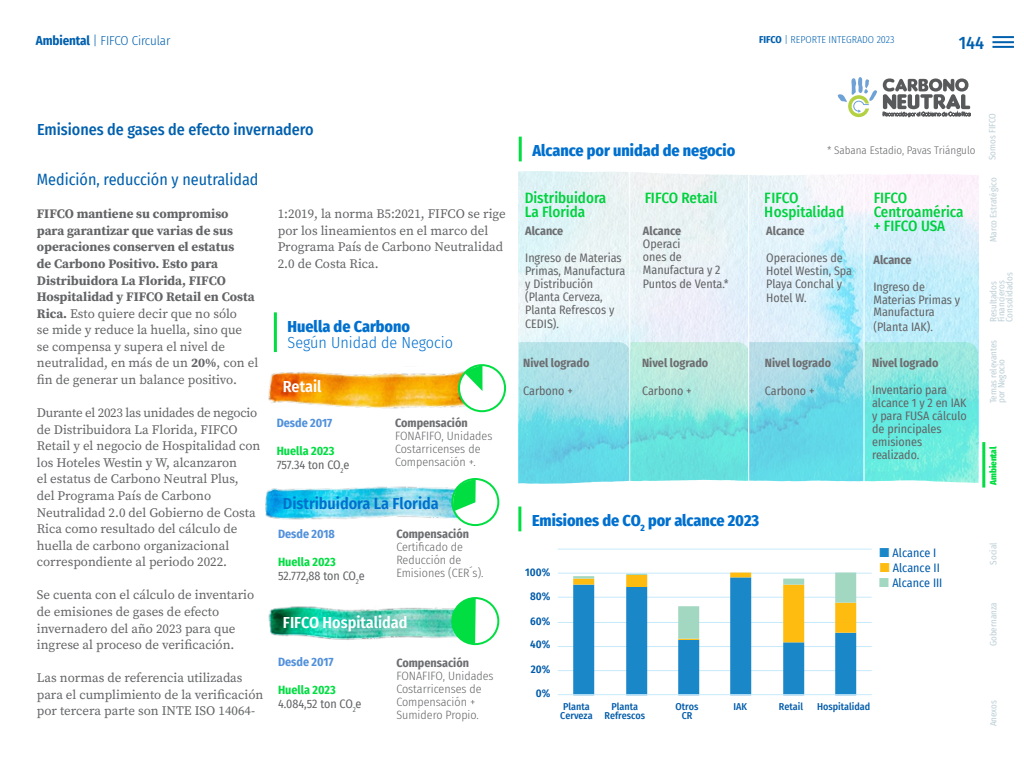
<style>
.page{position:relative;width:1024px;height:768px;background:#fff}
.page>*{position:absolute;margin:0;border:0;box-sizing:border-box;transform-origin:0 0}
.t1{font:500 18px "Fira Sans Condensed";color:#0060ae}
.t2{font:800 16px "Fira Sans Condensed";color:#0070ce}
.t3{font:500 16px "Fira Sans Condensed";color:#0060ae}
.t4{font:16px "Fira Sans Condensed";color:#0060ae}
.t5{font:600 16px "Fira Sans Condensed";color:#fff}
.t6{font:600 16px "Fira Sans Condensed";color:#0070ce}
.t7{font:300 16px "Fira Sans Condensed";color:#0070ce}
.t8{font:500 15px/14px "Fira Sans Condensed";color:#00de42}
.t9{font:13px/16.6px "Source Serif Pro";color:#636466}
.t10{font:700 13px/16.6px "Source Serif Pro";color:#636466}
.t11{font:300 13px "Fira Sans Condensed";letter-spacing:-.01em;color:#0060ae}
.t12{font:12px/13.3px "Fira Sans Condensed";color:#636466}
.t13{font:300 12px/13px "Fira Sans Condensed";color:#636466}
.t14{font:700 12px "Fira Sans Condensed";color:#6d6e71}
.t15{font:12px "Fira Sans Condensed";color:#005baa}
.t16{font:700 12px "Fira Sans Condensed";color:#5291db}
.t17{font:300 11px "Fira Sans Condensed";color:#636466}
.t18{font:600 11px "Fira Sans Condensed";color:#005baa}
.t19{font:500 10px/9.2px "Fira Sans Condensed";color:#005baa;text-align:center}
.t20{font:300 10px "Fira Sans Condensed";color:#0060ae}
.t21{font:9px/8px "Fira Sans Condensed";color:#bccfd6}
.t22{font:900 9px "Fira Sans Condensed";color:#00de42}
.s1{font-weight:700}
.s2{font-weight:400}
.s3{font-weight:700;color:#00de42}
.s4{color:#1a87c9}
.s5{color:#febc11}
.s6{color:#a2d7c1}
</style>
<div class="page">
<img style="left:518px;top:177px;width:460px;height:165px">
<svg style="left:518px;top:159px;width:461px;height:18px"></svg>
<svg style="left:518px;top:342px;width:461px;height:142px;background:#85e1e3"></svg>
<hr style="left:992px;top:36px;width:22px;height:2px;background:#0060ae">
<hr style="left:992px;top:41px;width:22px;height:2px;background:#0060ae">
<hr style="left:992px;top:46px;width:22px;height:2px;background:#0060ae">
<hr style="left:982px;top:442px;width:3px;height:46px;background:#00de42">
<img style="left:268px;top:606px;width:185px;height:34px">
<img style="left:265px;top:486px;width:200px;height:37px">
<img style="left:268px;top:364px;width:209px;height:48px">
<svg style="left:838px;top:77px;width:132px;height:40px"></svg>
<hr style="left:558px;top:670px;width:314px;height:1px;background:#c7eafb">
<hr style="left:558px;top:646px;width:314px;height:1px;background:#c7eafb">
<hr style="left:558px;top:622px;width:314px;height:1px;background:#c7eafb">
<hr style="left:558px;top:597px;width:314px;height:1px;background:#c7eafb">
<hr style="left:558px;top:573px;width:314px;height:1px;background:#c7eafb">
<hr style="left:558px;top:549px;width:314px;height:1px;background:#c7eafb">
<svg style="left:573px;top:642px;width:283px;height:52px"></svg>
<svg style="left:573px;top:573px;width:283px;height:69px"></svg>
<hr style="left:558px;top:694px;width:314px;height:1px;background:#c7eafb">
<div style="left:459px;top:365px;width:46px;height:46px;background:#fff;border-radius:50%"></div>
<div style="left:458px;top:364px;width:48px;height:48px;border:2px solid #00de42;border-radius:50%"></div>
<svg style="left:464px;top:365px;width:18px;height:26px"></svg>
<div style="left:452px;top:479px;width:46px;height:46px;background:#fff;border-radius:50%"></div>
<div style="left:451px;top:478px;width:48px;height:48px;border:2px solid #00de42;border-radius:50%"></div>
<svg style="left:452px;top:479px;width:24px;height:32px"></svg>
<div style="left:451px;top:597px;width:48px;height:48px;border:2px solid #00de42;border-radius:50%"></div>
<svg style="left:453px;top:598px;width:23px;height:46px"></svg>
<hr style="left:274px;top:312px;width:3px;height:40px;background:#00de42">
<hr style="left:519px;top:137px;width:3px;height:24px;background:#00de42">
<hr style="left:518px;top:507px;width:3px;height:24px;background:#00de42">
<hr style="left:629px;top:170px;width:1px;height:320px;background:#fff">
<hr style="left:748px;top:170px;width:1px;height:320px;background:#fff">
<hr style="left:864px;top:170px;width:1px;height:320px;background:#fff">
<p class="t11" style="left:36px;top:31px;width:136px"><span class="s1">Ambiental</span> | FIFCO Circular</p>
<p class="t20" style="left:759px;top:33px;width:137px"><span class="s1">FIFCO</span> | REPORTE INTEGRADO 2023</p>
<h1 class="t1" style="left:959px;top:28px;width:27px">144</h1>
<p class="t3" style="left:37px;top:117px;width:278px">Emisiones de gases de efecto invernadero</p>
<p class="t4" style="left:37px;top:168px;width:223px">Medición, reducción y neutralidad</p>
<p class="t10" style="left:37px;top:205px;width:223px">FIFCO mantiene su compromiso para garantizar que varias de sus operaciones conserven el estatus<br>de Carbono Positivo. Esto para Distribuidora La Florida, FIFCO Hospitalidad y FIFCO Retail en Costa Rica. <span class="s2">Esto quiere decir que no sólo<br>se mide y reduce la huella, sino que<br>se compensa y supera el nivel de neutralidad, en más de un</span> 20%<span class="s2">, con el fin de generar un balance positivo.</span></p>
<p class="t9" style="left:37px;top:405px;width:225px">Durante el 2023 las unidades de negocio de Distribuidora La Florida, FIFCO Retail y el negocio de Hospitalidad con los Hoteles Westin y W, alcanzaron<br>el estatus de Carbono Neutral Plus,<br>del Programa País de Carbono Neutralidad 2.0 del Gobierno de Costa Rica como resultado del cálculo de huella de carbono organizacional correspondiente al periodo 2022.</p>
<p class="t9" style="left:37px;top:587px;width:219px">Se cuenta con el cálculo de inventario de emisiones de gases de efecto invernadero del año 2023 para que ingrese al proceso de verificación.</p>
<p class="t9" style="left:37px;top:670px;width:228px">Las normas de referencia utilizadas para el cumplimiento de la verificación por tercera parte son INTE ISO 14064-</p>
<p class="t9" style="left:278px;top:206px;width:230px">1:2019, la norma B5:2021, FIFCO se rige por los lineamientos en el marco del<br>Programa País de Carbono Neutralidad<br>2.0 de Costa Rica.</p>
<p class="t2" style="left:288px;top:313px;width:124px">Huella de Carbono</p>
<p class="t7" style="left:288px;top:331px;width:167px">Según Unidad de Negocio</p>
<p class="t5" style="left:283px;top:374px;width:40px">Retail</p>
<p class="t16" style="left:277px;top:413px;width:57px">Desde 2017</p>
<p class="t12" style="left:277px;top:444px;width:74px;line-height:14px"><span class="s3">Huella 2023<br></span>757.34 ton CO<sub>2</sub>e</p>
<p class="t14" style="left:395px;top:413px;width:74px">Compensación</p>
<p class="t13" style="left:395px;top:430px;width:99px">FONAFIFO, Unidades<br>Costarricenses de<br>Compensación +.</p>
<p class="t6" style="left:283px;top:490px;width:157px">Distribuidora La Florida</p>
<p class="t16" style="left:278px;top:524px;width:58px">Desde 2018</p>
<p class="t12" style="left:278px;top:555px;width:88px;line-height:14px"><span class="s3">Huella 2023<br></span>52.772,88 ton CO<sub>2</sub>e</p>
<p class="t14" style="left:396px;top:524px;width:74px">Compensación</p>
<p class="t13" style="left:396px;top:541px;width:89px">Certificado de<br>Reducción de<br>Emisiones (CER´s).</p>
<p class="t5" style="left:283px;top:609px;width:126px">FIFCO Hospitalidad</p>
<p class="t16" style="left:278px;top:652px;width:57px">Desde 2017</p>
<p class="t12" style="left:278px;top:683px;width:85px;line-height:14px"><span class="s3">Huella 2023<br></span>4.084,52 ton CO<sub>2</sub>e</p>
<p class="t14" style="left:396px;top:653px;width:74px">Compensación</p>
<p class="t13" style="left:396px;top:669px;width:99px">FONAFIFO, Unidades<br>Costarricenses de<br>Compensación +<br>Sumidero Propio.</p>
<p class="t2" style="left:532px;top:137px;width:204px">Alcance por unidad de negocio</p>
<p class="t17" style="left:827px;top:142px;width:150px">* Sabana Estadio, Pavas Triángulo</p>
<p class="t8" style="left:525px;top:190px;width:83px">Distribuidora<br>La Florida</p>
<p class="t8" style="left:644px;top:190px;width:75px">FIFCO Retail</p>
<p class="t8" style="left:765px;top:190px;width:81px">FIFCO<br>Hospitalidad</p>
<p class="t8" style="left:873px;top:190px;width:92px">FIFCO<br>Centroamérica</p>
<p class="t14" style="left:525px;top:220px;width:40px">Alcance</p>
<p class="t8" style="left:873px;top:218px;width:73px">+ FIFCO USA</p>
<p class="t12" style="left:525px;top:250px;width:102px">Ingreso de Materias<br>Primas, Manufactura y Distribución (Planta Cerveza,<br>Planta Refrescos y<br>CEDIS).</p>
<p class="t14" style="left:523px;top:353px;width:68px">Nivel logrado</p>
<p class="t12" style="left:523px;top:384px;width:51px">Carbono +</p>
<p class="t14" style="left:766px;top:220px;width:40px">Alcance</p>
<p class="t12" style="left:766px;top:250px;width:87px">Operaciones de<br>Hotel Westin, Spa<br>Playa Conchal y<br>Hotel W.</p>
<p class="t14" style="left:873px;top:249px;width:40px">Alcance</p>
<p class="t14" style="left:643px;top:220px;width:40px">Alcance</p>
<p class="t12" style="left:643px;top:236px;width:87px">Operaci<br>ones de<br>Manufactura y 2<br>Puntos de Venta.*</p>
<p class="t12" style="left:873px;top:279px;width:88px">Ingreso de<br>Materias Primas y<br>Manufactura (Planta IAK).</p>
<p class="t14" style="left:642px;top:353px;width:68px">Nivel logrado</p>
<p class="t12" style="left:642px;top:384px;width:51px">Carbono +</p>
<p class="t14" style="left:765px;top:353px;width:68px">Nivel logrado</p>
<p class="t12" style="left:765px;top:384px;width:51px">Carbono +</p>
<p class="t14" style="left:872px;top:353px;width:68px">Nivel logrado</p>
<p class="t12" style="left:872px;top:383px;width:96px;line-height:13px">Inventario para alcance 1 y 2 en IAK y para FUSA cálculo de principales emisiones realizado.</p>
<p class="t2" style="left:532px;top:507px;width:229px">Emisiones de CO<sub>2</sub> por alcance 2023</p>
<p class="t18" style="left:525px;top:563px;width:27px">100%</p>
<p class="t18" style="left:530px;top:587px;width:22px">80%</p>
<p class="t18" style="left:530px;top:612px;width:22px">60%</p>
<p class="t18" style="left:530px;top:636px;width:22px">40%</p>
<p class="t18" style="left:531px;top:660px;width:21px">20%</p>
<p class="t18" style="left:536px;top:684px;width:16px">0%</p>
<p class="t19" style="left:560px;top:702px;width:34px;text-align:left">Planta<br>Cerveza</p>
<p class="t19" style="left:604px;top:702px;width:42px">Planta<br>Refrescos</p>
<p class="t19" style="left:676px;top:702px;width:24px">Otros<br>CR</p>
<p class="t19" style="left:734px;top:702px;width:15px">IAK</p>
<p class="t19" style="left:779px;top:702px;width:26px">Retail</p>
<p class="t19" style="left:817px;top:702px;width:55px">Hospitalidad</p>
<p class="t15" style="left:880px;top:544px;width:58px"><span class="s4">■</span> Alcance I</p>
<p class="t15" style="left:880px;top:558px;width:62px"><span class="s5">■</span> Alcance II</p>
<p class="t15" style="left:879px;top:574px;width:65px"><span class="s6">■</span> Alcance III</p>
<p class="t21" style="left:988px;top:160px;width:48px;rotate:-90deg">Somos FIFCO</p>
<p class="t21" style="left:989px;top:242px;width:66px;rotate:-90deg">Marco Estratégico</p>
<p class="t21" style="left:989px;top:322px;width:51px;rotate:-90deg">Resultados<br>Financieros<br>Consolidados</p>
<p class="t21" style="left:989px;top:403px;width:65px;rotate:-90deg">Temas relevantes por Negocio</p>
<p class="t22" style="left:985px;top:485px;width:40px;rotate:-90deg">Ambiental</p>
<p class="t21" style="left:989px;top:565px;width:24px;rotate:-90deg">Social</p>
<p class="t21" style="left:989px;top:646px;width:46px;rotate:-90deg">Gobernanza</p>
<p class="t21" style="left:989px;top:726px;width:28px;rotate:-90deg">Anexos</p>
</div>
